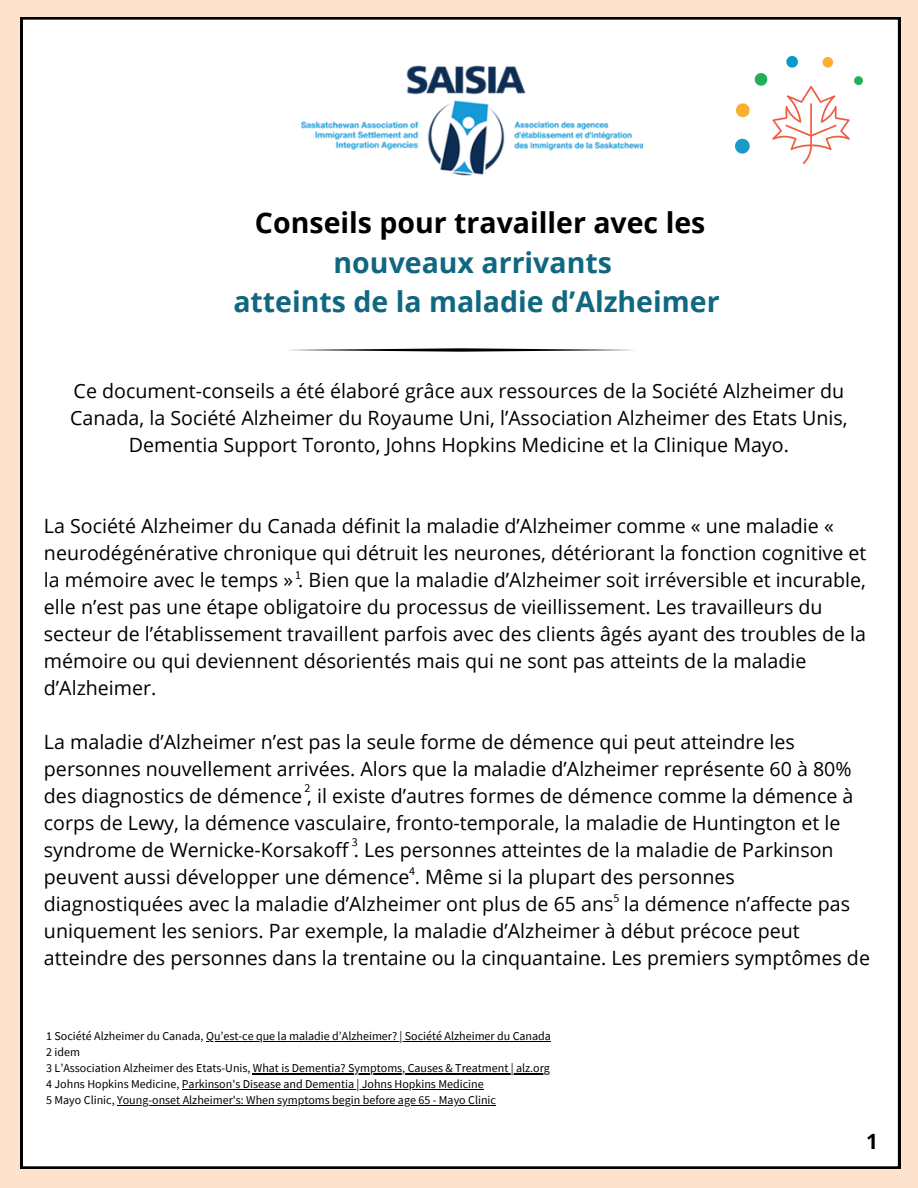
<style>
.page{position:relative;width:918px;height:1188px;background:#fde3cd}
.page>*{position:absolute;margin:0;border:0;box-sizing:border-box;transform-origin:0 0}
.t1{font:700 28.5px/39.3px "Open Sans";color:#0f6781;text-align:center}
.t2{font:700 21px "Open Sans";color:#000}
.t3{font:19.65px/27px "Open Sans";color:#000}
.t4{font:12px "Source Sans Pro";color:#000}
.s1{color:#000}
</style>
<div class="page">
<div style="left:21px;top:17px;width:879px;height:1131px;background:#fff"></div>
<svg style="left:285px;top:348px;width:352px;height:4px"></svg>
<img style="left:20px;top:1148px;width:881px;height:21px">
<hr style="left:206px;top:1041px;width:345px;height:1px;background:#000">
<hr style="left:253px;top:1073px;width:297px;height:1px;background:#000">
<hr style="left:182px;top:1089px;width:302px;height:1px;background:#000">
<hr style="left:117px;top:1105px;width:379px;height:1px;background:#000">
<img style="left:275px;top:55px;width:367px;height:122px">
<img style="left:735px;top:56px;width:127px;height:107px">
<p class="t1" style="left:233px;top:203px;width:488px"><span class="s1">Conseils pour travailler avec les </span>nouveaux arrivants<br>atteints de la maladie d’Alzheimer</p>
<p class="t3" style="left:70px;top:377px;width:779px;text-align:center">Ce document-conseils a été élaboré grâce aux ressources de la Société Alzheimer du<br>Canada, la Société Alzheimer du Royaume Uni, l’Association Alzheimer des Etats Unis,<br>Dementia Support Toronto, Johns Hopkins Medicine et la Clinique Mayo.</p>
<h1 class="t3" style="left:44px;top:512px;width:824px">La Société Alzheimer du Canada définit la maladie d’Alzheimer comme « une maladie « neurodégénérative chronique qui détruit les neurones, détériorant la fonction cognitive et la mémoire avec le temps » . Bien que la maladie d’Alzheimer soit irréversible et incurable, elle n’est pas une étape obligatoire du processus de vieillissement. Les travailleurs du secteur de l’établissement travaillent parfois avec des clients âgés ayant des troubles de la mémoire ou qui deviennent désorientés mais qui ne sont pas atteints de la maladie d’Alzheimer.</h1>
<p class="t3" style="left:44px;top:728px;width:828px">La maladie d’Alzheimer n’est pas la seule forme de démence qui peut atteindre les personnes nouvellement arrivées. Alors que la maladie d’Alzheimer représente 60 à 80% des diagnostics de démence , il existe d’autres formes de démence comme la démence à corps de Lewy, la démence vasculaire, fronto-temporale, la maladie de Huntington et le syndrome de Wernicke-Korsakoff . Les personnes atteintes de la maladie de Parkinson peuvent aussi développer une démence . Même si la plupart des personnes diagnostiquées avec la maladie d’Alzheimer ont plus de 65 ans la démence n’affecte pas uniquement les seniors. Par exemple, la maladie d’Alzheimer à début précoce peut atteindre des personnes dans la trentaine ou la cinquantaine. Les premiers symptômes de</p>
<h2 class="t4" style="left:295px;top:567px;width:7px">1</h2>
<h2 class="t4" style="left:304px;top:780px;width:7px">2</h2>
<h2 class="t4" style="left:352px;top:834px;width:7px">3</h2>
<p class="t4" style="left:409px;top:863px;width:7px">4</p>
<p class="t4" style="left:613px;top:890px;width:7px">5</p>
<p class="t4" style="left:46px;top:1028px;width:506px">1 Société Alzheimer du Canada, Qu’est-ce que la maladie d’Alzheimer? | Société Alzheimer du Canada</p>
<p class="t4" style="left:46px;top:1044px;width:35px">2 idem</p>
<p class="t4" style="left:46px;top:1060px;width:505px">3 L’Association Alzheimer des Etats-Unis, What is Dementia? Symptoms, Causes &amp; Treatment | alz.org</p>
<p class="t4" style="left:46px;top:1076px;width:439px">4 Johns Hopkins Medicine, Parkinson's Disease and Dementia | Johns Hopkins Medicine</p>
<p class="t4" style="left:46px;top:1092px;width:451px">5 Mayo Clinic, Young-onset Alzheimer's: When symptoms begin before age 65 - Mayo Clinic</p>
<p class="t2" style="left:866px;top:1127px;width:13px">1</p>
</div>
